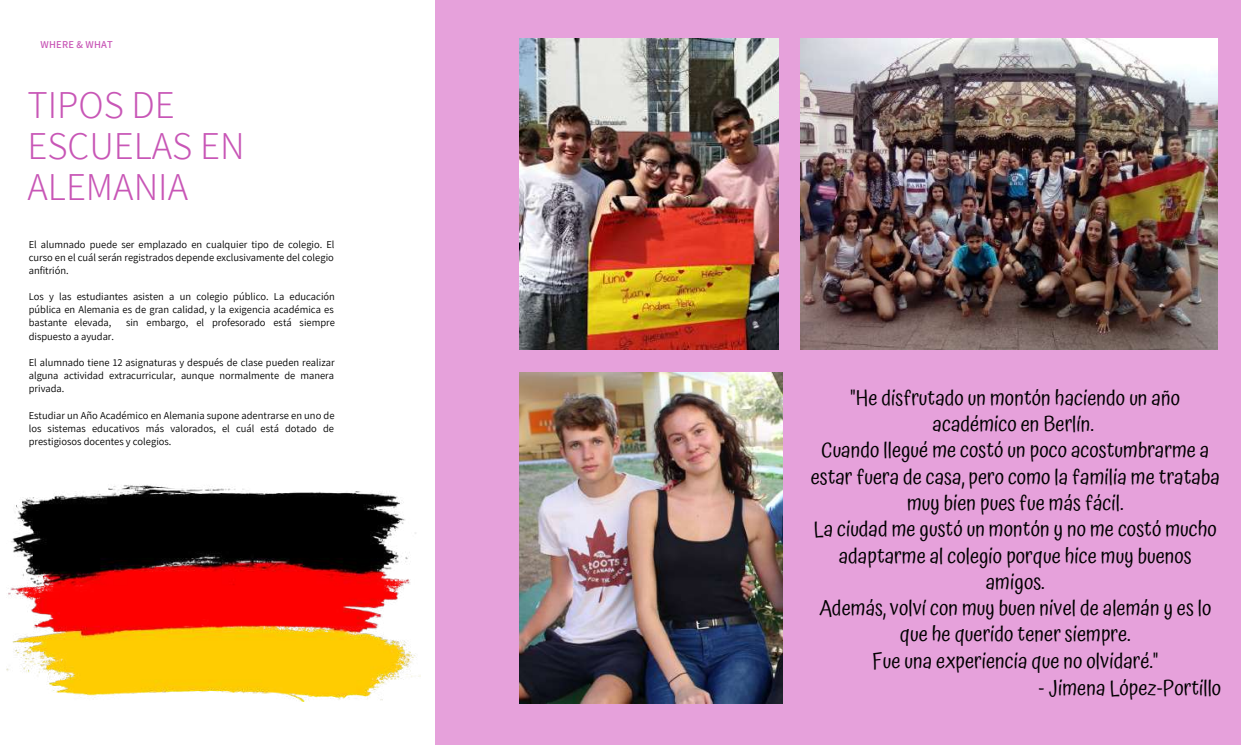
<style>
.page{position:relative;width:1241px;height:745px;background:#fff}
.page>*{position:absolute;margin:0;border:0;box-sizing:border-box;transform-origin:0 0}
.t1{font:300 38.5px/40.8px "Assistant";color:#c856b6}
.t2{font:21px/26.2px "Atma";color:#000;text-align:center}
.t3{font:10.5px/13.1px "Assistant";color:#000;text-align:justify}
.t4{font:600 10.5px "Assistant";letter-spacing:.02em;color:#c856b6}
</style>
<div class="page">
<div style="left:435px;top:0;width:805px;height:744px;background:#e6a1db"></div>
<img style="left:520px;top:38px;width:258px;height:311px">
<img style="left:800px;top:38px;width:417px;height:311px">
<img style="left:520px;top:372px;width:262px;height:331px">
<img style="left:7px;top:485px;width:413px;height:215px">
<p class="t4" style="left:41px;top:37px;width:74px">WHERE &amp; WHAT</p>
<h1 class="t1" style="left:27px;top:83px;width:219px">TIPOS DE<br>ESCUELAS EN<br>ALEMANIA</h1>
<p class="t3" style="left:29px;top:237px;width:307px">El alumnado puede ser emplazado en cualquier tipo de colegio. El curso en el cuál serán registrados depende exclusivamente del colegio anfitrión.</p>
<p class="t3" style="left:29px;top:289px;width:308px">Los y las estudiantes asisten a un colegio público. La educación pública en Alemania es de gran calidad, y la exigencia académica es bastante elevada,</p>
<p class="t3" style="left:126px;top:316px;width:210px">sin embargo, el profesorado está siempre</p>
<p class="t3" style="left:29px;top:329px;width:87px">dispuesto a ayudar.</p>
<p class="t3" style="left:29px;top:355px;width:307px">El alumnado tiene 12 asignaturas y después de clase pueden realizar alguna actividad extracurricular, aunque normalmente de manera privada.</p>
<p class="t3" style="left:29px;top:408px;width:307px">Estudiar un Año Académico en Alemania supone adentrarse en uno de los sistemas educativos más valorados, el cuál está dotado de prestigiosos docentes y colegios.</p>
<p class="t2" style="left:810px;top:384px;width:411px">"He disfrutado un montón haciendo un año académico en Berlín.<br>Cuando llegué me costó un poco acostumbrarme a estar fuera de casa, pero como la familia me trataba muy bien pues fue más fácil.<br>La ciudad me gustó un montón y no me costó mucho adaptarme al colegio porque hice muy buenos amigos.<br>Además, volví con muy buen nivel de alemán y es lo que he querido tener siempre.<br>Fue una experiencia que no olvidaré."</p>
<h2 class="t2" style="left:1038px;top:674px;width:184px">- Jimena López-Portillo</h2>
</div>
